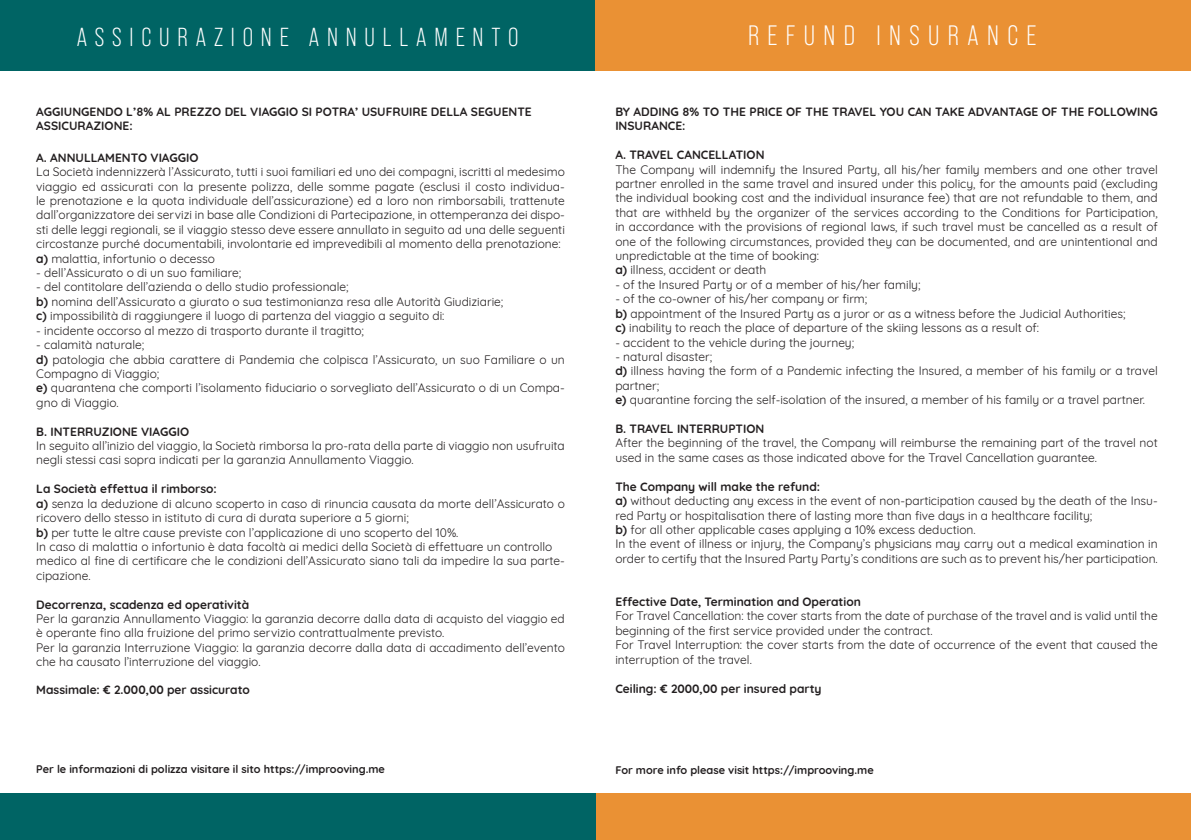
<style>
.page{position:relative;width:1191px;height:840px;background:#fff}
.page>*{position:absolute;margin:0;border:0;box-sizing:border-box;transform-origin:0 0}
.t1{font:28px "Bebas Neue Pro";letter-spacing:.3em;color:#fff}
.t2{font:26px "Bebas Neue Pro";letter-spacing:.3em;color:#fff}
.t3{font:12px/14.4px "Quicksand";color:#231f20}
.t4{font:700 12px/14.4px "Quicksand";color:#231f20}
.t5{font:700 11px "Quicksand";color:#231f20}
.s1{font-weight:700}
</style>
<div class="page">
<div style="left:0;top:0;width:595px;height:71px;background:#006464"></div>
<div style="left:595px;top:792px;width:596px;height:47px;background:#ea9134"></div>
<div style="left:0;top:792px;width:595px;height:47px;background:#006464"></div>
<div style="left:595px;top:0;width:596px;height:71px;background:#ea9134"></div>
<p class="t2" style="left:77px;top:22px;width:443px">ASSICURAZIONE ANNULLAMENTO</p>
<p class="t1" style="left:748px;top:20px;width:290px">REFUND INSURANCE</p>
<p class="t4" style="left:36px;top:103px;width:497px">AGGIUNGENDO L’8% AL PREZZO DEL VIAGGIO SI POTRA’ USUFRUIRE DELLA SEGUENTE<br>ASSICURAZIONE:</p>
<p class="t4" style="left:36px;top:149px;width:164px">A. ANNULLAMENTO VIAGGIO</p>
<p class="t3" style="left:36px;top:163px;width:530px;text-align:justify">La Società indennizzerà l’Assicurato, tutti i suoi familiari ed uno dei compagni, iscritti al medesimo viaggio ed assicurati con la presente polizza, delle somme pagate (esclusi il costo individua&shy;le prenotazione e la quota individuale dell’assicurazione) ed a loro non rimborsabili, trattenute dall’organizzatore dei servizi in base alle Condizioni di Partecipazione, in ottemperanza dei dispo&shy;sti delle leggi regionali, se il viaggio stesso deve essere annullato in seguito ad una delle seguenti circostanze purché documentabili, involontarie ed imprevedibili al momento della prenotazione:</p>
<p class="t3" style="left:36px;top:250px;width:180px"><span class="s1">a)</span> malattia, infortunio o decesso</p>
<p class="t3" style="left:36px;top:264px;width:206px">- dell’Assicurato o di un suo familiare;</p>
<p class="t3" style="left:36px;top:278px;width:314px">- del contitolare dell’azienda o dello studio professionale;</p>
<p class="t3" style="left:36px;top:293px;width:468px"><span class="s1">b)</span> nomina dell’Assicurato a giurato o sua testimonianza resa alle Autorità Giudiziarie;</p>
<p class="t3" style="left:36px;top:307px;width:410px"><span class="s1">c)</span> impossibilità di raggiungere il luogo di partenza del viaggio a seguito di:</p>
<p class="t3" style="left:36px;top:322px;width:329px">- incidente occorso al mezzo di trasporto durante il tragitto;</p>
<p class="t3" style="left:36px;top:336px;width:109px">- calamità naturale;</p>
<p class="t3" style="left:36px;top:350px;width:530px"><span class="s1">d)</span> patologia che abbia carattere di Pandemia che colpisca l’Assicurato, un suo Familiare o un<br>Compagno di Viaggio;</p>
<p class="t3" style="left:36px;top:379px;width:530px"><span class="s1">e)</span> quarantena che comporti l’isolamento fiduciario o sorvegliato dell’Assicurato o di un Compa&shy;gno di Viaggio.</p>
<p class="t4" style="left:36px;top:423px;width:154px">B. INTERRUZIONE VIAGGIO</p>
<p class="t3" style="left:36px;top:437px;width:530px">In seguito all’inizio del viaggio, la Società rimborsa la pro-rata della parte di viaggio non usufruita</p>
<p class="t3" style="left:36px;top:451px;width:379px">negli stessi casi sopra indicati per la garanzia Annullamento Viaggio.</p>
<p class="t4" style="left:36px;top:480px;width:182px">La Società effettua il rimborso:</p>
<p class="t3" style="left:36px;top:494px;width:530px"><span class="s1">a)</span> senza la deduzione di alcuno scoperto in caso di rinuncia causata da morte dell’Assicurato o ricovero dello stesso in istituto di cura di durata superiore a 5 giorni;</p>
<p class="t3" style="left:36px;top:523px;width:424px"><span class="s1">b)</span> per tutte le altre cause previste con l’applicazione di uno scoperto del 10%.</p>
<p class="t3" style="left:36px;top:538px;width:517px">In caso di malattia o infortunio è data facoltà ai medici della Società di effettuare un controllo</p>
<p class="t3" style="left:36px;top:552px;width:530px">medico al fine di certificare che le condizioni dell’Assicurato siano tali da impedire la sua parte&shy;cipazione.</p>
<p class="t4" style="left:36px;top:595px;width:214px">Decorrenza, scadenza ed operatività</p>
<p class="t3" style="left:36px;top:610px;width:530px">Per la garanzia Annullamento Viaggio: la garanzia decorre dalla data di acquisto del viaggio ed è operante fino alla fruizione del primo servizio contrattualmente previsto.</p>
<p class="t3" style="left:36px;top:638px;width:530px">Per la garanzia Interruzione Viaggio: la garanzia decorre dalla data di accadimento dell’evento che ha causato l’interruzione del viaggio.</p>
<p class="t4" style="left:36px;top:681px;width:215px">Massimale: € 2.000,00 per assicurato</p>
<p class="t5" style="left:36px;top:759px;width:350px">Per le informazioni di polizza visitare il sito https://improoving.me</p>
<p class="t4" style="left:615px;top:103px;width:544px">BY ADDING 8% TO THE PRICE OF THE TRAVEL YOU CAN TAKE ADVANTAGE OF THE FOLLOWING<br>INSURANCE:</p>
<p class="t4" style="left:615px;top:146px;width:151px">A. TRAVEL CANCELLATION</p>
<p class="t3" style="left:615px;top:161px;width:544px;text-align:justify">The Company will indemnify the Insured Party, all his/her family members and one other travel partner enrolled in the same travel and insured under this policy, for the amounts paid (excluding the individual booking cost and the individual insurance fee) that are not refundable to them, and that are withheld by the organizer of the services according to the Conditions for Participation, in accordance with the provisions of regional laws, if such travel must be cancelled as a result of one of the following circumstances, provided they can be documented, and are unintentional and unpredictable at the time of booking:</p>
<p class="t3" style="left:615px;top:261px;width:152px"><span class="s1">a)</span> illness, accident or death</p>
<p class="t3" style="left:615px;top:276px;width:307px">- of the Insured Party or of a member of his/her family;</p>
<p class="t3" style="left:615px;top:290px;width:253px">- of the co-owner of his/her company or firm;</p>
<p class="t3" style="left:615px;top:305px;width:511px"><span class="s1">b)</span> appointment of the Insured Party as a juror or as a witness before the Judicial Authorities;</p>
<p class="t3" style="left:615px;top:319px;width:425px"><span class="s1">c)</span> inability to reach the place of departure of the skiing lessons as a result of:</p>
<p class="t3" style="left:615px;top:333px;width:240px">- accident to the vehicle during the journey;</p>
<p class="t3" style="left:615px;top:348px;width:98px">- natural disaster;</p>
<p class="t3" style="left:615px;top:362px;width:544px"><span class="s1">d)</span> illness having the form of a Pandemic infecting the Insured, a member of his family or a travel partner;</p>
<p class="t3" style="left:615px;top:391px;width:531px"><span class="s1">e)</span> quarantine forcing the self-isolation of the insured, a member of his family or a travel partner.</p>
<p class="t4" style="left:615px;top:420px;width:150px">B. TRAVEL INTERRUPTION</p>
<p class="t3" style="left:615px;top:434px;width:544px">After the beginning of the travel, the Company will reimburse the remaining part of the travel not used in the same cases as those indicated above for the Travel Cancellation guarantee.</p>
<p class="t4" style="left:615px;top:478px;width:206px">The Company will make the refund:</p>
<p class="t3" style="left:615px;top:492px;width:544px"><span class="s1">a)</span> without deducting any excess in the event of non-participation caused by the death of the Insu&shy;red Party or hospitalisation there of lasting more than five days in a healthcare facility;</p>
<p class="t3" style="left:615px;top:521px;width:362px"><span class="s1">b)</span> for all other applicable cases applying a 10% excess deduction.</p>
<p class="t3" style="left:615px;top:535px;width:544px">In the event of illness or injury, the Company’s physicians may carry out a medical examination in order to certify that the Insured Party Party’s conditions are such as to prevent his/her participation.</p>
<p class="t4" style="left:615px;top:593px;width:247px">Effective Date, Termination and Operation</p>
<p class="t3" style="left:615px;top:607px;width:544px">For Travel Cancellation: the cover starts from the date of purchase of the travel and is valid until the beginning of the first service provided under the contract.</p>
<p class="t3" style="left:615px;top:636px;width:544px">For Travel Interruption: the cover starts from the date of occurrence of the event that caused the interruption of the travel.</p>
<p class="t4" style="left:615px;top:679px;width:208px">Ceiling: € 2000,00 per insured party</p>
<p class="t5" style="left:615px;top:760px;width:260px">For more info please visit https://improoving.me</p>
</div>
